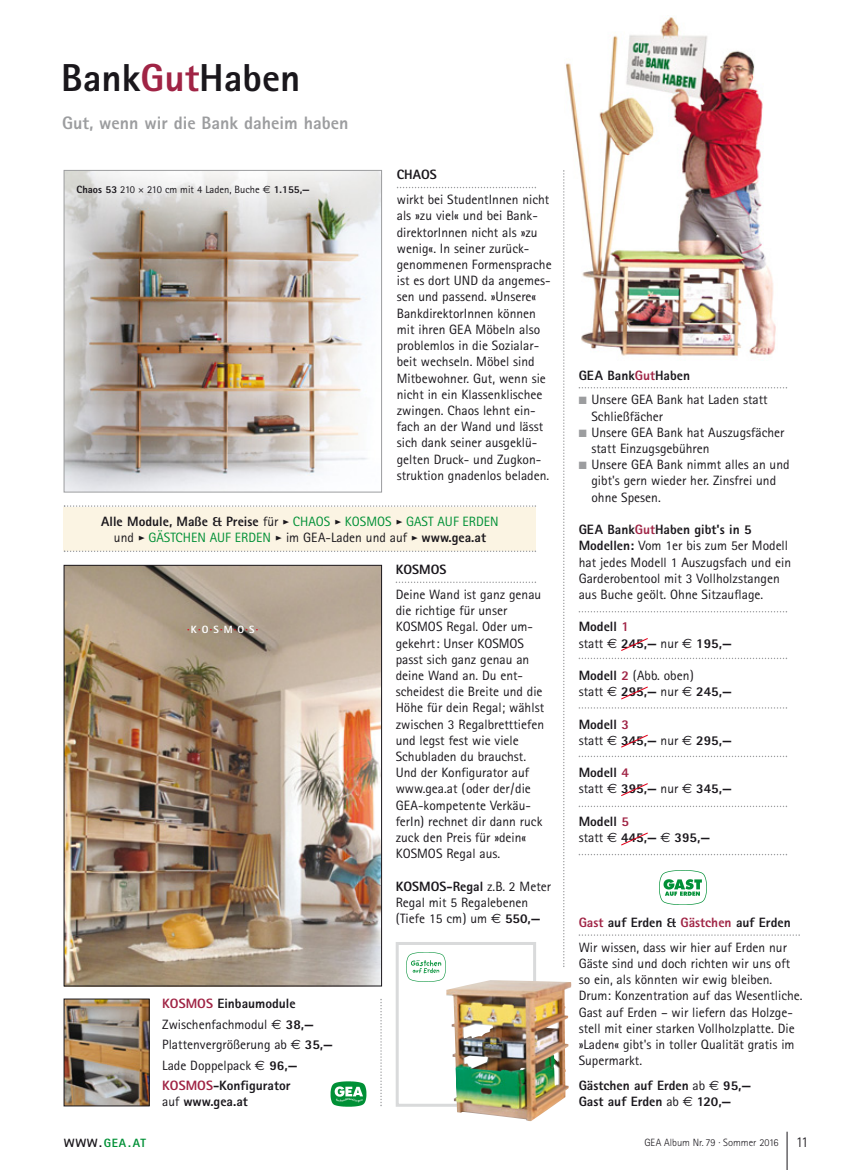
<style>
.page{position:relative;width:851px;height:1170px;background:#fff}
.page>*{position:absolute;margin:0;border:0;box-sizing:border-box;transform-origin:0 0}
.t1{font:800 39px "Rotis Sans Serif";color:#1a171c}
.t2{font:800 18px "Rotis Sans Serif";color:#9c9d9f}
.t3{font:13.5px/16.2px "Rotis Sans Serif";color:#1a171c}
.t4{font:800 13.5px/16.2px "Rotis Sans Serif";color:#1a171c}
.t5{font:13.5px/16.2px "Rotis Sans Serif";color:#009036;text-align:center}
.t6{font:800 12px "Rotis Sans Serif";letter-spacing:.055em;color:#009036}
.t7{font:10.5px "Rotis Sans Serif";color:#1a171c}
.t8{font:300 10.5px "Rotis Sans Serif";color:#1a171c}
.t9{font:800 10.5px "Rotis Sans Serif";color:#e2001a}
.s1{color:#a02445}
.s2{font-weight:800}
.s3{font-family:"The Sans Semi Light Expert"}
.s4{font-family:"Euro Sans"}
.s5{font-weight:800;color:#1a171c}
.s6{color:#1a171c}
.s7{font-family:"The Sans Caps";color:#1a171c}
.s8{color:#fff}
.s9{font-weight:800;color:#a02445}
.s10{font-weight:400}
.s11{color:#9c9d9f}
.s12{font-family:"Euro Sans";font-weight:400}
.s13{font-size:15px}
</style>
<div class="page">
<hr style="left:786px;top:1131px;width:1px;height:38px;background:#1a171c">
<svg style="left:395px;top:581px;width:141px;height:2px"></svg>
<svg style="left:578px;top:934px;width:221px;height:1px"></svg>
<div style="left:64px;top:507px;width:472px;height:43px;background:#fbf4e3"></div>
<svg style="left:64px;top:505px;width:472px;height:2px"></svg>
<svg style="left:64px;top:550px;width:472px;height:2px"></svg>
<img style="left:564px;top:17px;width:212px;height:343px">
<svg style="left:578px;top:387px;width:209px;height:1px"></svg>
<svg style="left:397px;top:187px;width:139px;height:1px"></svg>
<img style="left:66px;top:172px;width:314px;height:318px">
<div style="left:64px;top:170px;width:318px;height:322px;border:1px solid #9c9d9f"></div>
<img style="left:66px;top:1000px;width:81px;height:104px">
<svg style="left:380px;top:999px;width:2px;height:107px"></svg>
<svg style="left:578px;top:805px;width:209px;height:2px"></svg>
<svg style="left:578px;top:853px;width:209px;height:2px"></svg>
<svg style="left:578px;top:755px;width:209px;height:2px"></svg>
<svg style="left:578px;top:707px;width:209px;height:1px"></svg>
<svg style="left:578px;top:611px;width:209px;height:1px"></svg>
<svg style="left:621px;top:832px;width:27px;height:14px"></svg>
<svg style="left:621px;top:783px;width:27px;height:13px"></svg>
<svg style="left:621px;top:734px;width:27px;height:14px"></svg>
<svg style="left:621px;top:686px;width:27px;height:14px"></svg>
<svg style="left:578px;top:638px;width:209px;height:21px"></svg>
<img style="left:659px;top:870px;width:47px;height:34px">
<img style="left:66px;top:567px;width:314px;height:417px">
<div style="left:64px;top:565px;width:318px;height:421px;border:1px solid #1a171c"></div>
<img style="left:331px;top:1081px;width:35px;height:25px">
<div style="left:395px;top:941px;width:141px;height:165px;border:3px solid #d9dadb"></div>
<svg style="left:563px;top:170px;width:1px;height:797px"></svg>
<img style="left:406px;top:952px;width:39px;height:29px">
<img style="left:446px;top:979px;width:125px;height:142px">
<h1 class="t1" style="left:61px;top:64px;width:241px">Bank<span class="s1">Gut</span>Haben</h1>
<h2 class="t2" style="left:62px;top:117px;width:288px">Gut, wenn wir die Bank daheim haben</h2>
<p class="t7" style="left:77px;top:185px;width:235px"><span class="s2">Chaos 53</span> 210 <span class="s3">*</span> 210 cm mit 4 Laden, Buche <span class="s4">€</span> <span class="s2">1.155,—</span></p>
<p class="t4" style="left:397px;top:168px;width:42px">CHAOS</p>
<p class="t3" style="left:397px;top:193px;width:156px">wirkt bei StudentInnen nicht als »zu viel« und bei Bank&shy;direktorInnen nicht als »zu wenig«. In seiner zurück - genommenen Formensprache ist es dort UND da angemes&shy;sen und passend. »Unsere«<br>BankdirektorInnen können mit ihren GEA Möbeln also problemlos in die Sozialar&shy;beit wechseln. Möbel sind<br>Mitbewohner. Gut, wenn sie nicht in ein Klassenklischee zwingen. Chaos lehnt ein&shy;fach an der Wand und lässt sich dank seiner ausgeklü&shy;gelten Druck- und Zugkon&shy;struktion gnadenlos beladen.</p>
<p class="t5" style="left:101px;top:514px;width:399px"><span class="s5">Alle Module, Maße &amp; Preise</span> <span class="s6">für</span> <span class="s7">&gt;</span> CHAOS <span class="s7">&gt;</span> KOSMOS <span class="s7">&gt;</span> GAST AUF ERDEN <span class="s6">und</span> <span class="s7">&gt;</span> GÄSTCHEN AUF ERDEN <span class="s7">&gt;</span> <span class="s6">im GEA-Laden und auf</span> <span class="s7">&gt;</span> <span class="s5">www.gea.at</span></p>
<p class="t9" style="left:187px;top:625px;width:73px">·<span class="s8">K</span>·<span class="s8">O</span>·<span class="s8">S</span>·<span class="s8">M</span>·<span class="s8">O</span>·<span class="s8">S</span>·</p>
<p class="t3" style="left:162px;top:994px;width:172px;line-height:20.4px"><span class="s9">KOSMOS</span> <span class="s2">Einbaumodule<br></span>Zwischenfachmodul <span class="s4">€</span> <span class="s2">38,—<br></span>Plattenvergrößerung ab <span class="s4">€</span> <span class="s2">35,—<br></span>Lade Doppelpack <span class="s4">€</span> <span class="s2">96,—<br></span><span class="s9">KOSMOS</span><span class="s2">-Konfigurator</span></p>
<p class="t4" style="left:162px;top:1094px;width:87px"><span class="s10">auf</span> www.gea.at</p>
<p class="t4" style="left:395px;top:563px;width:52px">KOSMOS</p>
<p class="t3" style="left:395px;top:587px;width:150px">Deine Wand ist ganz genau die richtige für unser<br>KOSMOS Regal. Oder um - gekehrt: Unser KOSMOS passt sich ganz genau an deine Wand an. Du ent - scheidest die Breite und die<br>Höhe für dein Regal; wählst zwischen 3 Regalbretttiefen und legst fest wie viele<br>Schubladen du brauchst.<br>Und der Konfigurator auf www.gea.at (oder der/die<br>GEA-kompetente Verkäu - ferIn) rechnet dir dann ruck zuck den Preis für »dein«<br>KOSMOS Regal aus.</p>
<p class="t3" style="left:395px;top:879px;width:157px"><span class="s2">KOSMOS-Regal</span> z.B. 2 Meter<br>Regal mit 5 Regalebenen (Tiefe 15 cm) um <span class="s4">€</span> <span class="s2">550,—</span></p>
<p class="t4" style="left:578px;top:368px;width:113px">GEA Bank<span class="s1">Gut</span>Haben</p>
<p class="t3" style="left:591px;top:393px;width:178px;text-indent:-13px"><span class="s11">■</span> Unsere GEA Bank hat Laden statt<br>Schließfächer</p>
<p class="t3" style="left:591px;top:425px;width:194px;text-indent:-13px"><span class="s11">■</span> Unsere GEA Bank hat Auszugsfächer statt Einzugsgebühren</p>
<p class="t3" style="left:591px;top:458px;width:200px;text-indent:-13px"><span class="s11">■</span> Unsere GEA Bank nimmt alles an und gibt's gern wieder her. Zinsfrei und ohne Spesen.</p>
<p class="t3" style="left:578px;top:522px;width:214px"><span class="s2">GEA Bank</span><span class="s9">Gut</span><span class="s2">Haben gibt's in 5<br>Modellen:</span> Vom 1er bis zum 5er Modell hat jedes Modell 1 Auszugsfach und ein Gardero ben tool mit 3 Vollholzstangen aus Buche geölt. Ohne Sitzauflage.</p>
<p class="t4" style="left:578px;top:620px;width:155px">Modell <span class="s1">1<br></span><span class="s10">statt</span> <span class="s12">€</span> 245,— <span class="s10">nur</span> <span class="s12">€</span> 195,—</p>
<p class="t3" style="left:578px;top:668px;width:155px"><span class="s2">Modell</span> <span class="s9">2</span> (Abb. oben)<br>statt <span class="s4">€</span> <span class="s2">295,—</span> nur <span class="s4">€</span> <span class="s2">245,—</span></p>
<p class="t4" style="left:578px;top:717px;width:155px">Modell <span class="s1">3<br></span><span class="s10">statt</span> <span class="s12">€</span> 345,— <span class="s10">nur</span> <span class="s12">€</span> 295,—</p>
<p class="t4" style="left:578px;top:765px;width:155px">Modell <span class="s1">4<br></span><span class="s10">statt</span> <span class="s12">€</span> 395,— <span class="s10">nur</span> <span class="s12">€</span> 345,—</p>
<p class="t4" style="left:578px;top:814px;width:133px">Modell <span class="s1">5<br></span><span class="s10">statt</span> <span class="s12">€</span> 445,— <span class="s12">€</span> 395,—</p>
<p class="t3" style="left:578px;top:911px;width:213px;line-height:24.8px"><span class="s9">Gast</span> <span class="s2">auf Erden &amp;</span> <span class="s9">Gästchen</span> <span class="s2">auf Erden<br></span>Wir wissen, dass wir hier auf Erden nur</p>
<p class="t3" style="left:578px;top:956px;width:225px">Gäste sind und doch richten wir uns oft so ein, als könnten wir ewig bleiben.<br>Drum: Konzen tra tion auf das Wesentliche.<br>Gast auf Erden – wir liefern das Holzge&shy;stell mit einer starken Vollholzplatte. Die »Laden« gibt's in toller Qualität gratis im Supermarkt.</p>
<p class="t4" style="left:578px;top:1078px;width:174px">Gästchen auf Erden <span class="s10">ab</span> <span class="s12">€</span> 95,—<br>Gast auf Erden <span class="s10">ab</span> <span class="s12">€</span> 120,—</p>
<p class="t6" style="left:64px;top:1138px;width:84px"><span class="s6">WWW.</span>GEA.AT</p>
<p class="t8" style="left:644px;top:1138px;width:165px">GEA Album Nr. 79 · Sommer 2016 <span class="s13">11</span></p>
</div>
